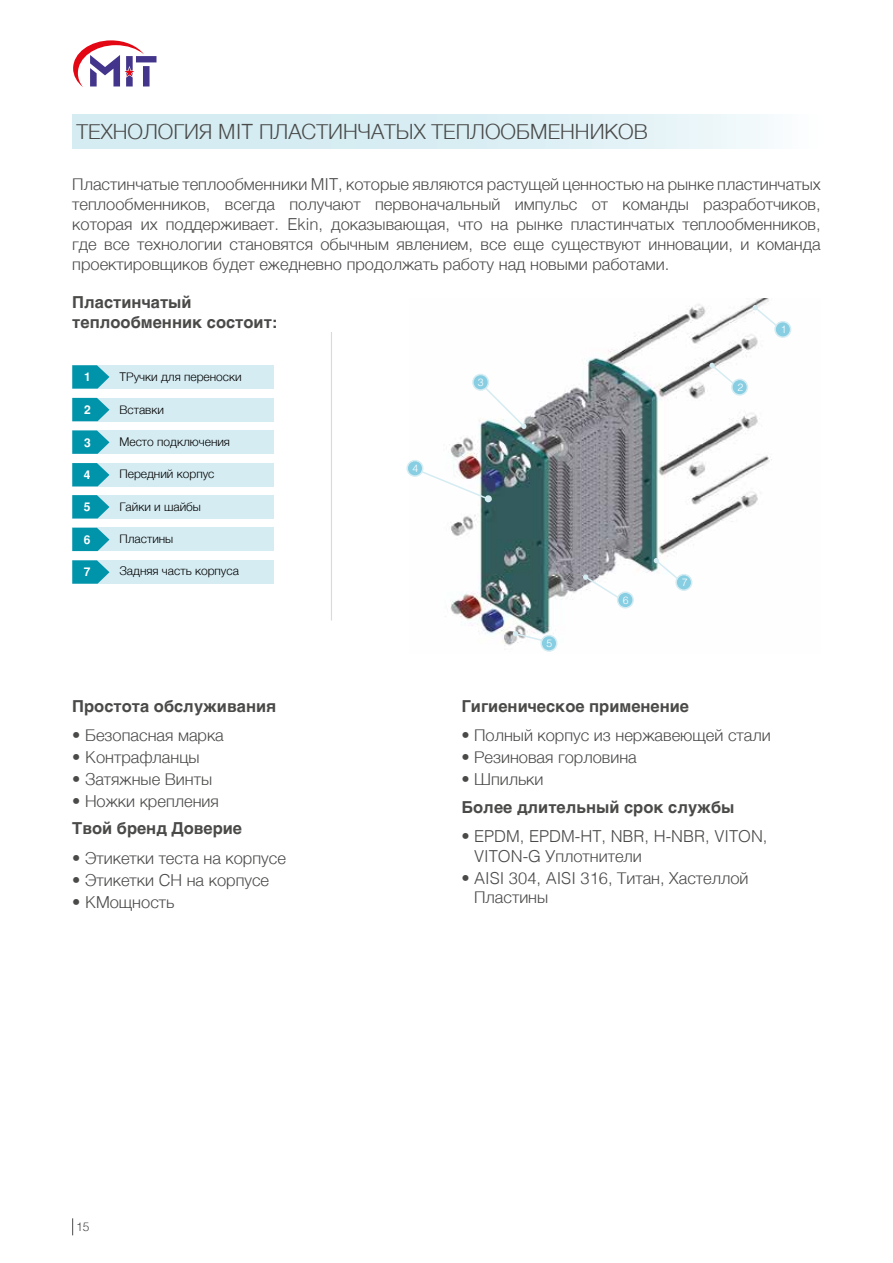
<style>
.page{position:relative;width:893px;height:1263px;background:#fff}
.page>*{position:absolute;margin:0;border:0;box-sizing:border-box;transform-origin:0 0}
.t1{font:300 21px "Helvetica";color:#4a4a49}
.t2{font:300 16.5px/19.8px "Helvetica";color:#4a4a49}
.t3{font:700 16.5px/19.8px "Helvetica";color:#4a4a49}
.t4{font:300 12px "Helvetica";color:#000}
.t5{font:700 12px "Helvetica Tr";color:#fff}
.t6{font:300 12px "Helvetica";color:#4a4a49}
.t7{font:10.5px "Helvetica Light Normal Tr";color:#fff}
</style>
<div class="page">
<div style="left:72px;top:115px;width:749px;height:34px;background:linear-gradient(to right,#cde8ef,#eff8fa)"></div>
<svg style="left:73px;top:40px;width:83px;height:47px"></svg>
<svg style="left:72px;top:1218px;width:1px;height:17px"></svg>
<img style="left:449px;top:299px;width:343px;height:347px">
<svg style="left:472px;top:374px;width:54px;height:55px"></svg>
<svg style="left:583px;top:574px;width:51px;height:34px"></svg>
<svg style="left:654px;top:558px;width:38px;height:33px"></svg>
<svg style="left:709px;top:363px;width:39px;height:33px"></svg>
<svg style="left:753px;top:305px;width:38px;height:33px"></svg>
<svg style="left:513px;top:631px;width:44px;height:21px"></svg>
<svg style="left:406px;top:460px;width:86px;height:42px"></svg>
<div style="left:72px;top:365px;width:202px;height:24px;background:#d5ecf2"></div>
<div style="left:72px;top:430px;width:202px;height:24px;background:#d5ecf2"></div>
<div style="left:72px;top:495px;width:202px;height:23px;background:#d5ecf2"></div>
<div style="left:72px;top:398px;width:202px;height:23px;background:#d5ecf2"></div>
<div style="left:72px;top:463px;width:202px;height:23px;background:#d5ecf2"></div>
<div style="left:72px;top:528px;width:202px;height:23px;background:#d5ecf2"></div>
<div style="left:72px;top:560px;width:202px;height:24px;background:#d5ecf2"></div>
<svg style="left:72px;top:365px;width:37px;height:24px"></svg>
<svg style="left:72px;top:430px;width:37px;height:24px"></svg>
<svg style="left:72px;top:495px;width:37px;height:23px"></svg>
<svg style="left:72px;top:398px;width:37px;height:23px"></svg>
<svg style="left:72px;top:463px;width:37px;height:23px"></svg>
<svg style="left:72px;top:528px;width:37px;height:23px"></svg>
<svg style="left:72px;top:560px;width:37px;height:24px"></svg>
<hr style="left:331px;top:332px;width:1px;height:288px;background:#dadada">
<p class="t1" style="left:77px;top:114px;width:573px">ТЕХНОЛОГИЯ MIT ПЛАСТИНЧАТЫХ ТЕПЛООБМЕННИКОВ</p>
<p class="t2" style="left:72px;top:174px;width:750px;text-align:justify">Пластинчатые теплообменники MIT, которые являются растущей ценностью на рынке пластинчатых теплообменников, всегда получают первоначальный импульс от команды разработчиков, которая их поддерживает. Ekin, доказывающая, что на рынке пластинчатых теплообменников, где все технологии становятся обычным явлением, все еще существуют инновации, и команда проектировщиков будет ежедневно продолжать работу над новыми работами.</p>
<p class="t3" style="left:72px;top:292px;width:207px">Пластинчатый теплообменник состоит:</p>
<p class="t5" style="left:84px;top:370px;width:8px">1</p>
<p class="t5" style="left:84px;top:402px;width:8px">2</p>
<p class="t5" style="left:84px;top:435px;width:8px">3</p>
<p class="t5" style="left:84px;top:468px;width:8px">4</p>
<p class="t5" style="left:84px;top:500px;width:8px">5</p>
<p class="t5" style="left:84px;top:532px;width:8px">6</p>
<p class="t5" style="left:84px;top:565px;width:8px">7</p>
<p class="t4" style="left:119px;top:367px;width:124px">TРучки для переноски</p>
<p class="t4" style="left:119px;top:399px;width:46px">Вставки</p>
<p class="t4" style="left:119px;top:431px;width:112px">Место подключения</p>
<p class="t4" style="left:119px;top:464px;width:97px">Передний корпус</p>
<p class="t4" style="left:119px;top:496px;width:83px">Гайки и шайбы</p>
<p class="t4" style="left:119px;top:528px;width:55px">Пластины</p>
<p class="t4" style="left:119px;top:561px;width:121px">Задняя часть корпуса</p>
<p class="t3" style="left:72px;top:696px;width:206px">Простота обслуживания</p>
<p class="t2" style="left:72px;top:724px;width:153px">• Безопасная марка</p>
<p class="t2" style="left:72px;top:746px;width:129px">• Kонтрафланцы</p>
<p class="t2" style="left:72px;top:768px;width:141px">• Затяжные Винты</p>
<p class="t2" style="left:72px;top:790px;width:148px">• Ножки крепления</p>
<p class="t3" style="left:72px;top:819px;width:171px">Твой бренд Доверие</p>
<p class="t2" style="left:72px;top:847px;width:215px">• Этикетки теста на корпусе</p>
<p class="t2" style="left:72px;top:869px;width:198px">• Этикетки CН на корпусе</p>
<p class="t2" style="left:72px;top:891px;width:104px">• KМощность</p>
<p class="t6" style="left:76px;top:1217px;width:15px">15</p>
<p class="t7" style="left:412px;top:462px;width:7px">4</p>
<p class="t7" style="left:478px;top:376px;width:7px">3</p>
<p class="t7" style="left:737px;top:381px;width:7px">2</p>
<p class="t7" style="left:781px;top:323px;width:7px">1</p>
<p class="t7" style="left:547px;top:637px;width:7px">5</p>
<p class="t7" style="left:623px;top:593px;width:7px">6</p>
<p class="t7" style="left:682px;top:576px;width:7px">7</p>
<p class="t3" style="left:461px;top:696px;width:229px">Гигиеническое применение</p>
<p class="t2" style="left:461px;top:724px;width:311px">• Полный корпус из нержавеющей стали</p>
<p class="t2" style="left:461px;top:746px;width:177px">• Резиновая горловина</p>
<p class="t2" style="left:461px;top:768px;width:84px">• Шпильки</p>
<p class="t3" style="left:461px;top:797px;width:274px">Более длительный срок службы</p>
<p class="t2" style="left:474px;top:825px;width:295px;text-indent:-13px">• EPDM, EPDM-HT, NBR, H-NBR, VITON,<br>VITON-G Уплотнители</p>
<p class="t2" style="left:474px;top:867px;width:276px;text-indent:-13px">• AISI 304, AISI 316, Титан, Хастеллой<br>Пластины</p>
</div>
